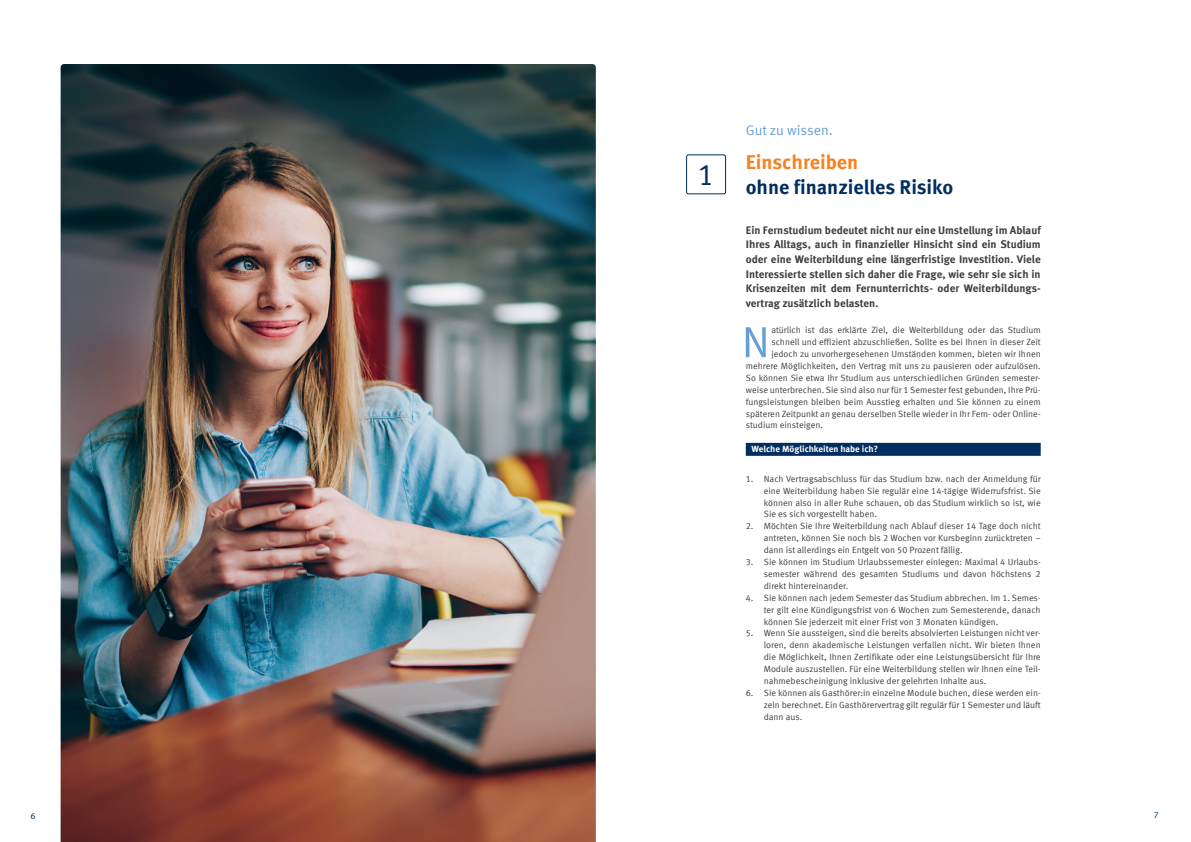
<style>
.page{position:relative;width:1191px;height:842px;background:#fff}
.page>*{position:absolute;margin:0;border:0;box-sizing:border-box;transform-origin:0 0}
.t1{font:30px "Meta Offc Pro Norm";color:#002e5e}
.t2{font:700 20px "Meta Offc Pro";color:#002e5e}
.t3{font:700 20px "Meta Offc Pro";color:#f58220}
.t4{font:14px "Meta Offc Pro Norm";letter-spacing:-.005em;color:#669fd5}
.t5{font:700 11px/14.6px "Meta Offc Pro";color:#3e3e3f;text-align:justify}
.t6{font:9px/11.9px "Meta Offc Pro Norm";color:#3e3e3f;text-align:justify}
.t7{font:700 9px "Meta Offc Pro";color:#fff}
.t8{font:9px "Meta Offc Pro Norm";color:#002e5e}
</style>
<div class="page">
<img style="left:61px;top:64px;width:535px;height:778px">
<div style="left:746px;top:443px;width:294px;height:13px;background:#002e5e"></div>
<div style="left:686px;top:154px;width:40px;height:40px;border:1px solid #002e5e;border-radius:2px"></div>
<svg style="left:746px;top:327px;width:19px;height:30px"></svg>
<h1 class="t1" style="left:697px;top:152px;width:19px">1</h1>
<h3 class="t4" style="left:746px;top:120px;width:89px">Gut zu wissen.</h3>
<h2 class="t3" style="left:746px;top:146px;width:114px">Einschreiben</h2>
<h2 class="t2" style="left:746px;top:171px;width:209px">ohne finanzielles Risiko</h2>
<p class="t5" style="left:746px;top:222px;width:296px">Ein Fernstudium bedeutet nicht nur eine Umstellung im Ablauf Ihres Alltags, auch in finanzieller Hinsicht sind ein Studium oder eine Weiterbildung eine längerfristige Investition. Viele Interessierte stellen sich daher die Frage, wie sehr sie sich in Krisenzeiten mit dem Fernunterrichts- oder Weiterbildungs&shy;vertrag zusätzlich belasten.</p>
<p class="t6" style="left:771px;top:324px;width:271px">atürlich ist das erklärte Ziel, die Weiterbildung oder das Studium</p>
<p class="t6" style="left:771px;top:336px;width:271px">schnell und effizient abzuschließen. Sollte es bei Ihnen in dieser Zeit</p>
<p class="t6" style="left:771px;top:347px;width:271px">jedoch zu unvorhergesehenen Umständen kommen, bieten wir Ihnen</p>
<p class="t6" style="left:746px;top:359px;width:296px">mehrere Möglichkeiten, den Vertrag mit uns zu pausieren oder aufzulösen.</p>
<p class="t6" style="left:746px;top:371px;width:296px">So können Sie etwa Ihr Studium aus unterschiedlichen Gründen semester-</p>
<p class="t6" style="left:746px;top:383px;width:296px">weise unterbrechen. Sie sind also nur für 1 Semester fest gebunden, Ihre Prü-</p>
<p class="t6" style="left:746px;top:395px;width:296px">fungsleistungen bleiben beim Ausstieg erhalten und Sie können zu einem</p>
<p class="t6" style="left:746px;top:407px;width:296px">späteren Zeitpunkt an genau derselben Stelle wieder in Ihr Fern- oder Online-</p>
<p class="t6" style="left:746px;top:419px;width:79px">studium einsteigen.</p>
<p class="t7" style="left:751px;top:442px;width:128px">Welche Möglichkeiten habe ich?</p>
<p class="t6" style="left:764px;top:472px;width:278px;text-indent:-18px">1. Nach Vertragsabschluss für das Studium bzw. nach der Anmeldung für eine Weiterbildung haben Sie regulär eine 14-tägige Widerrufsfrist. Sie können also in aller Ruhe schauen, ob das Studium wirklich so ist, wie Sie es sich vorgestellt haben.</p>
<p class="t6" style="left:764px;top:520px;width:278px;text-indent:-18px">2. Möchten Sie Ihre Weiterbildung nach Ablauf dieser 14 Tage doch nicht antreten, können Sie noch bis 2 Wochen vor Kursbeginn zurücktreten – dann ist allerdings ein Entgelt von 50 Prozent fällig.</p>
<p class="t6" style="left:764px;top:555px;width:278px;text-indent:-18px">3. Sie können im Studium Urlaubssemester einlegen: Maximal 4 Urlaubs&shy;semester während des gesamten Studiums und davon höchstens 2 direkt hintereinander.</p>
<p class="t6" style="left:764px;top:591px;width:278px;text-indent:-18px">4. Sie können nach jedem Semester das Studium abbrechen. Im 1. Semes&shy;ter gilt eine Kündigungsfrist von 6 Wochen zum Semesterende, danach können Sie jederzeit mit einer Frist von 3 Monaten kündigen.</p>
<p class="t6" style="left:764px;top:627px;width:278px;text-indent:-18px">5. Wenn Sie aussteigen, sind die bereits absolvierten Leistungen nicht ver&shy;loren, denn akademische Leistungen verfallen nicht. Wir bieten Ihnen die Möglichkeit, Ihnen Zertifikate oder eine Leistungsübersicht für Ihre Module auszustellen. Für eine Weiterbildung stellen wir Ihnen eine Teil&shy;nahmebescheinigung inklusive der gelehrten Inhalte aus.</p>
<p class="t6" style="left:764px;top:686px;width:278px;text-indent:-18px">6. Sie können als Gasthörer:in einzelne Module buchen, diese werden ein&shy;zeln berechnet. Ein Gasthörervertrag gilt regulär für 1 Semester und läuft dann aus.</p>
<p class="t8" style="left:30px;top:809px;width:7px">6</p>
<p class="t8" style="left:1154px;top:808px;width:7px">7</p>
</div>
